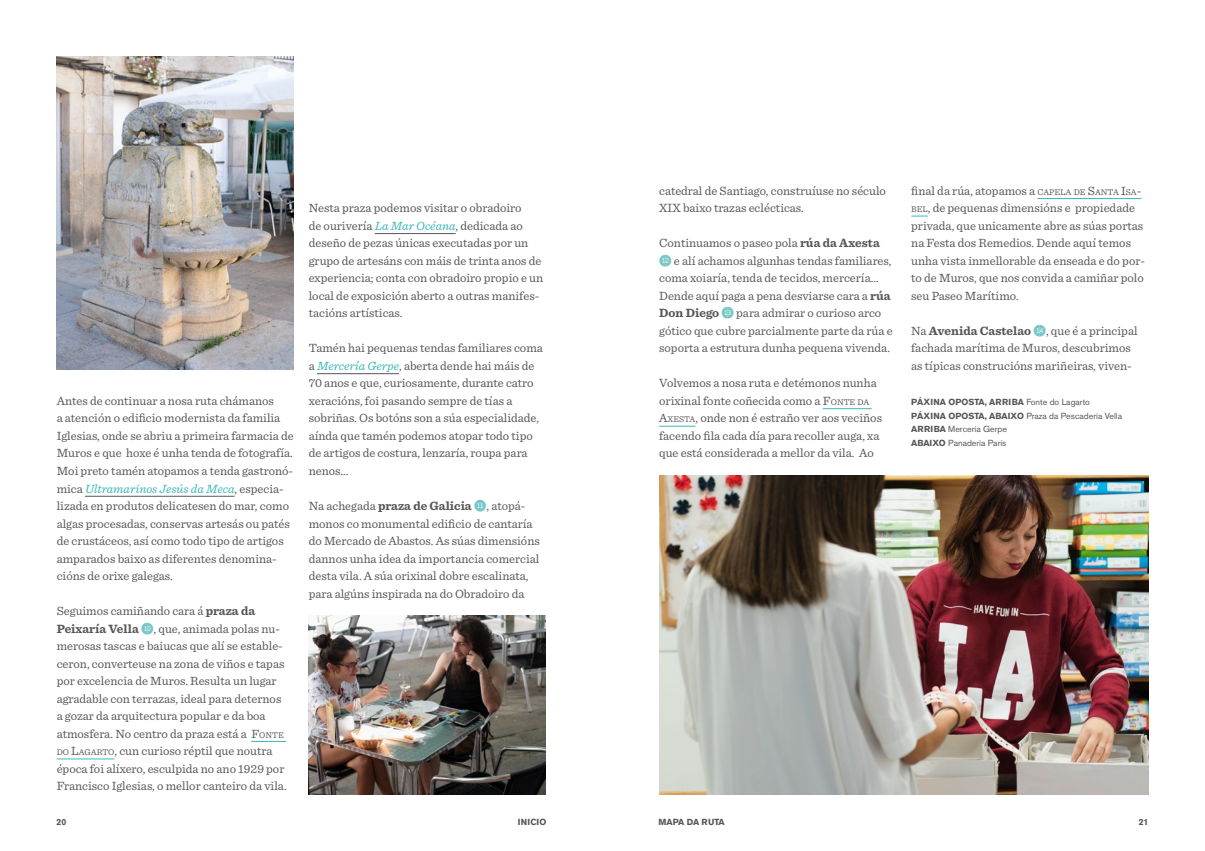
<style>
.page{position:relative;width:1205px;height:851px;background:#fff}
.page>*{position:absolute;margin:0;border:0;box-sizing:border-box;transform-origin:0 0}
.t1{font:12.5px/17.5px "Sentinel";color:#575756}
.t2{font:8.75px/13.8px "Akzidenz Grotesk BE";color:#575756}
.t3{font:700 8.75px "Akzidenz Grotesk BE";color:#575756}
.s1{font-style:italic;color:#3bb7b6}
.s2{font-weight:700}
.s3{font-family:"Whitney Index Black Round Lt 2";color:#78c6c5}
.s4{font-style:inherit}
.s5{font-size:8.75px}
</style>
<div class="page">
<img style="left:309px;top:615px;width:237px;height:179px">
<img style="left:659px;top:475px;width:489px;height:319px">
<hr style="left:1037px;top:198px;width:104px;height:1px;background:#3bb7b6">
<svg style="left:911px;top:216px;width:17px;height:1px"></svg>
<hr style="left:823px;top:408px;width:49px;height:1px;background:#3bb7b6">
<hr style="left:659px;top:426px;width:36px;height:1px;background:#3bb7b6">
<hr style="left:375px;top:233px;width:81px;height:1px;background:#575756">
<hr style="left:317px;top:373px;width:82px;height:1px;background:#575756">
<hr style="left:85px;top:496px;width:149px;height:1px;background:#575756">
<hr style="left:251px;top:741px;width:35px;height:1px;background:#3bb7b6">
<hr style="left:57px;top:758px;width:57px;height:1px;background:#3bb7b6">
<img style="left:57px;top:57px;width:237px;height:312px">
<p class="t1" style="left:57px;top:391px;width:239px">Antes de continuar a nosa ruta chámanos<br>a atención o edificio modernista da familia Iglesias, onde se abriu a primeira farmacia de Muros e que hoxe é unha tenda de fotografía.<br>Moi preto tamén atopamos a tenda gastronó&shy;mica <span class="s1">Ultramarinos Jesús da Meca</span>, especia&shy;lizada en produtos delicatesen do mar, como algas procesadas, conservas artesás ou patés de crustáceos, así como todo tipo de artigos amparados baixo as diferentes denomina&shy;cións de orixe galegas.</p>
<p class="t1" style="left:57px;top:601px;width:231px">Seguimos camiñando cara á <span class="s2">praza da Peixaría Vella</span> <span class="s3">!0</span>, que, animada polas nu&shy;merosas tascas e baiucas que alí se estable&shy;ceron, converteuse na zona de viños e tapas por excelencia de Muros. Resulta un lugar agradable con terrazas, ideal para deternos a gozar da arquitectura popular e da boa atmosfera. No centro da praza está a <span class="s4">F</span><span class="s5">ONTE DO</span> <span class="s4">L</span><span class="s5">AGARTO</span>, cun curioso réptil que noutra época foi alíxero, esculpida no ano 1929 por Francisco Iglesias, o mellor canteiro da vila.</p>
<p class="t1" style="left:309px;top:198px;width:236px">Nesta praza podemos visitar o obradoiro<br>de ourivería <span class="s1">La Mar Océana</span>, dedicada ao deseño de pezas únicas executadas por un grupo de artesáns con máis de trinta anos de experiencia; conta con obradoiro propio e un local de exposición aberto a outras manifes&shy;tacións artísticas.</p>
<p class="t1" style="left:309px;top:338px;width:236px">Tamén hai pequenas tendas familiares coma a <span class="s1">Mercería Gerpe</span>, aberta dende hai máis de 70 anos e que, curiosamente, durante catro xeracións, foi pasando sempre de tías a sobriñas. Os botóns son a súa especialidade, aínda que tamén podemos atopar todo tipo de artigos de costura, lenzaría, roupa para nenos…</p>
<p class="t1" style="left:309px;top:496px;width:233px">Na achegada <span class="s2">praza de Galicia</span> <span class="s3">!1</span>, atopá&shy;monos co monumental edificio de cantaría do Mercado de Abastos. As súas dimensións dannos unha idea da importancia comercial desta vila. A súa orixinal dobre escalinata, para algúns inspirada na do Obradoiro da</p>
<p class="t1" style="left:659px;top:181px;width:228px">catedral de Santiago, construíuse no século<br>XIX baixo trazas eclécticas.</p>
<p class="t1" style="left:659px;top:233px;width:235px">Continuamos o paseo pola <span class="s2">rúa da Axesta </span><span class="s3">!2</span> e alí achamos algunhas tendas familiares, coma xoiaría, tenda de tecidos, mercería… Dende aquí paga a pena desviarse cara a <span class="s2">rúa Don Diego</span> <span class="s3">!3</span> para admirar o curioso arco gótico que cubre parcialmente parte da rúa e soporta a estrutura dunha pequena vivenda.</p>
<p class="t1" style="left:659px;top:373px;width:224px">Volvemos a nosa ruta e detémonos nunha orixinal fonte coñecida como a <span class="s4">F</span><span class="s5">ONTE DA </span><span class="s4">A</span><span class="s5">XESTA</span>, onde non é estraño ver aos veciños facendo fila cada día para recoller auga, xa que está considerada a mellor da vila. Ao</p>
<p class="t1" style="left:911px;top:181px;width:235px">final da rúa, atopamos a <span class="s5">CAPELA DE</span> <span class="s4">S</span><span class="s5">ANTA</span> <span class="s4">I</span><span class="s5">SA</span><span class="s4">-</span><span class="s5">BEL</span>, de pequenas dimensións e propiedade privada, que unicamente abre as súas portas na Festa dos Remedios. Dende aquí temos unha vista inmellorable da enseada e do por&shy;to de Muros, que nos convida a camiñar polo seu Paseo Marítimo.</p>
<p class="t1" style="left:911px;top:321px;width:228px">Na <span class="s2">Avenida Castelao</span> <span class="s3">!4</span>, que é a principal fachada marítima de Muros, descubrimos as típicas construcións mariñeiras, viven-</p>
<p class="t2" style="left:911px;top:395px;width:212px"><span class="s2">PÁXINA OPOSTA, ARRIBA</span> Fonte do Lagarto <span class="s2">PÁXINA OPOSTA, ABAIXO</span> Praza da Pescadería Vella <span class="s2">ARRIBA</span> Mercería Gerpe<br><span class="s2">ABAIXO</span> Panadería París</p>
<p class="t3" style="left:56px;top:817px;width:11px">20</p>
<p class="t3" style="left:518px;top:817px;width:30px">INICIO</p>
<p class="t3" style="left:658px;top:817px;width:68px">MAPA DA RUTA</p>
<p class="t3" style="left:1138px;top:817px;width:11px">21</p>
</div>
